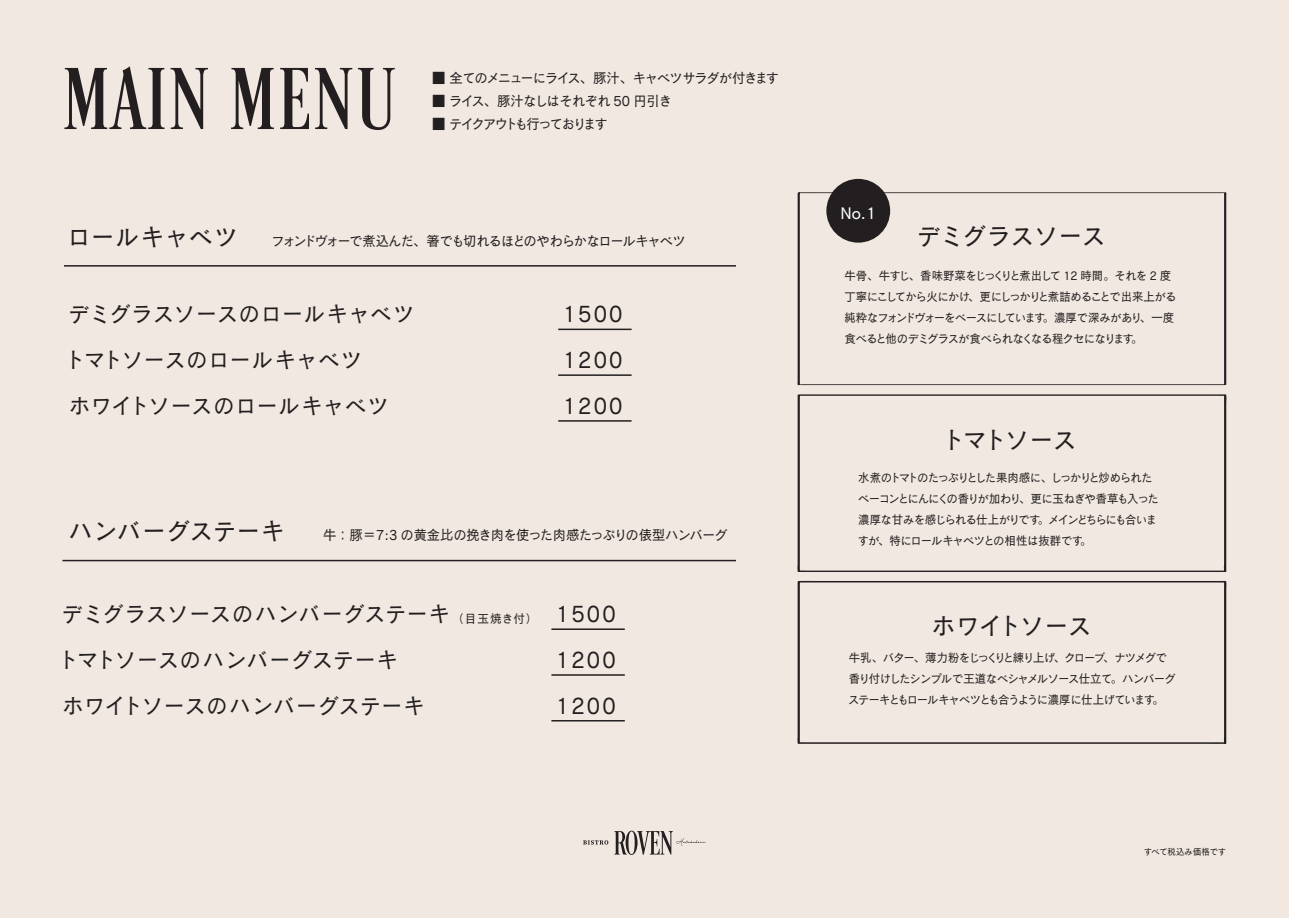
<style>
.page{position:relative;width:1289px;height:919px;background:#fff}
.page>*{position:absolute;margin:0;border:0;box-sizing:border-box;transform-origin:0 0}
.t1{font:90.15px "Desire Pro";letter-spacing:.05em;color:#231f20;scale:.95 1}
.t2{font:25.2px "Cezanne Pro N M";letter-spacing:-.03em;color:#231f20;scale:.95 1}
.t3{font:25.05px "Cezanne Pro N M";letter-spacing:.005em;color:#231f20;scale:.95 1}
.t4{font:22.65px "Cezanne Pro N M";letter-spacing:.01em;color:#231f20;scale:.95 1}
.t5{font:22.65px "Cezanne Pro N M";letter-spacing:-.01em;color:#231f20;scale:.95 1}
.t6{font:16.35px "Cezanne Pro N M";color:#fff}
.t7{font:13.95px "Cezanne Pro N M";letter-spacing:-.09em;color:#231f20;scale:.95 1}
.t8{font:13.95px "Cezanne Pro N M";letter-spacing:-.04em;color:#231f20;scale:.95 1}
.t9{font:13.95px "Cezanne Pro N M";letter-spacing:-.07em;color:#231f20;scale:.95 1}
.t10{font:13.95px "Cezanne Pro N M";letter-spacing:-.13em;color:#231f20;scale:.95 1}
.t11{font:12px/21px "Cezanne Pro N M";letter-spacing:-.09em;color:#231f20;scale:.95 1}
.t12{font:12px/21px "Cezanne Pro N M";letter-spacing:-.11em;color:#231f20;scale:.95 1}
.t13{font:9px "Cezanne Pro N M";letter-spacing:-.03em;color:#231f20;scale:.95 1}
.s1{font-size:12.15px}
</style>
<div class="page">
<div style="left:0;top:0;width:1288px;height:917px;background:#f1e8e1"></div>
<svg style="left:614px;top:830px;width:91px;height:24px"></svg>
<svg style="left:583px;top:840px;width:25px;height:4px"></svg>
<div style="left:826px;top:179px;width:64px;height:64px;background:#231f20;border-radius:50%"></div>
<hr style="left:558px;top:328px;width:73px;height:2px;background:#231f20">
<hr style="left:558px;top:374px;width:73px;height:2px;background:#231f20">
<hr style="left:558px;top:420px;width:73px;height:1px;background:#231f20">
<hr style="left:64px;top:265px;width:672px;height:1px;background:#231f20">
<hr style="left:551px;top:628px;width:73px;height:2px;background:#231f20">
<hr style="left:551px;top:674px;width:73px;height:1px;background:#231f20">
<hr style="left:551px;top:720px;width:73px;height:1px;background:#231f20">
<hr style="left:62px;top:559px;width:674px;height:2px;background:#231f20">
<svg style="left:797px;top:192px;width:429px;height:193px"></svg>
<svg style="left:797px;top:394px;width:429px;height:178px"></svg>
<svg style="left:797px;top:580px;width:429px;height:164px"></svg>
<h1 class="t1" style="left:64px;top:45px;width:350px">MAIN MENU</h1>
<p class="t7" style="left:432px;top:69px;width:367px">■ 全てのメニューにライス、豚汁、キャベツサラダが付きます</p>
<p class="t9" style="left:432px;top:92px;width:254px">■ ライス、豚汁なしはそれぞれ 50 円引き</p>
<p class="t10" style="left:432px;top:115px;width:186px">■ テイクアウトも行っております</p>
<h3 class="t3" style="left:67px;top:220px;width:180px">ロールキャベツ</h3>
<p class="t7" style="left:271px;top:232px;width:437px">フォンドヴォーで煮込んだ、箸でも切れるほどのやわらかなロールキャベツ</p>
<h3 class="t4" style="left:69px;top:299px;width:365px">デミグラスソースのロールキャベツ</h3>
<h3 class="t4" style="left:562px;top:299px;width:65px">1500</h3>
<h3 class="t4" style="left:64px;top:345px;width:314px">トマトソースのロールキャベツ</h3>
<h3 class="t4" style="left:562px;top:345px;width:65px">1200</h3>
<h3 class="t4" style="left:69px;top:391px;width:338px">ホワイトソースのロールキャベツ</h3>
<h3 class="t4" style="left:562px;top:391px;width:65px">1200</h3>
<h3 class="t3" style="left:68px;top:515px;width:230px">ハンバーグステーキ</h3>
<p class="t8" style="left:323px;top:526px;width:427px">牛：豚＝7:3 の黄金比の挽き肉を使った肉感たっぷりの俵型ハンバーグ</p>
<h3 class="t5" style="left:62px;top:599px;width:502px">デミグラスソースのハンバーグステーキ<span class="s1">（目玉焼き付）</span></h3>
<h3 class="t4" style="left:556px;top:599px;width:65px">1500</h3>
<h3 class="t5" style="left:58px;top:645px;width:360px">トマトソースのハンバーグステーキ</h3>
<h3 class="t4" style="left:556px;top:645px;width:65px">1200</h3>
<h3 class="t4" style="left:62px;top:691px;width:383px">ホワイトソースのハンバーグステーキ</h3>
<h3 class="t4" style="left:556px;top:691px;width:65px">1200</h3>
<h3 class="t6" style="left:840px;top:202px;width:37px">No.1</h3>
<h2 class="t2" style="left:917px;top:219px;width:200px">デミグラスソース</h2>
<p class="t11" style="left:844px;top:265px;width:351px">牛骨、牛すじ、香味野菜をじっくりと煮出して 12 時間。それを 2 度丁寧にこしてから火にかけ、更にしっかりと煮詰めることで出来上がる純粋なフォンドヴォーをベースにしています。濃厚で深みがあり、一度食べると他のデミグラスが食べられなくなる程クセになります。</p>
<h2 class="t2" style="left:941px;top:423px;width:144px">トマトソース</h2>
<p class="t11" style="left:857px;top:467px;width:318px">水煮のトマトのたっぷりとした果肉感に、しっかりと炒められたベーコンとにんにくの香りが加わり、更に玉ねぎや香草も入った濃厚な甘みを感じられる仕上がりです。メインどちらにも合いますが、特にロールキャベツとの相性は抜群です。</p>
<h2 class="t2" style="left:931px;top:610px;width:170px">ホワイトソース</h2>
<p class="t12" style="left:848px;top:647px;width:346px">牛乳、バター、薄力粉をじっくりと練り上げ、クローブ、ナツメグで香り付けしたシンプルで王道なベシャメルソース仕立て。ハンバーグステーキともロールキャベツとも合うように濃厚に仕上げています。</p>
<p class="t13" style="left:1143px;top:846px;width:88px">すべて税込み価格です</p>
</div>
